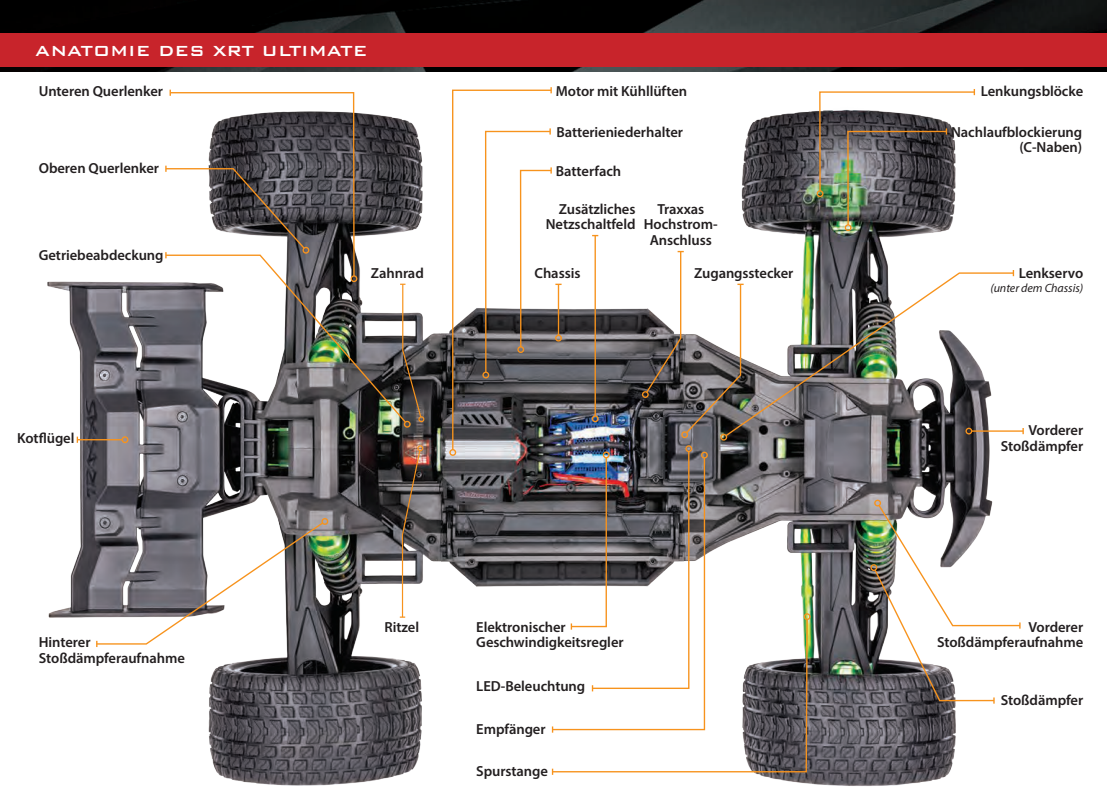
<style>
.page{position:relative;width:1107px;height:810px;background:#fff}
.page>*{position:absolute;margin:0;border:0;box-sizing:border-box;transform-origin:0 0}
.t1{font:500 19.5px "Bank Gothic BT";color:#fff}
.t2{font:600 14.55px/15.5px "Myriad Pro";letter-spacing:-.005em;color:#231f20;text-align:right}
.t3{font:italic 12px "Myriad Pro";letter-spacing:-.005em;color:#231f20}
</style>
<div class="page">
<img style="left:47px;top:89px;width:968px;height:697px">
<img style="left:0;top:0;width:1107px;height:71px">
<div style="left:0;top:33px;width:1107px;height:34px;background:#c8242b"></div>
<hr style="left:972px;top:430px;width:51px;height:2px;background:#f7931d">
<svg style="left:1022px;top:428px;width:2px;height:6px"></svg>
<svg style="left:95px;top:521px;width:230px;height:126px"></svg>
<div style="left:321px;top:518px;width:7px;height:7px;border:1px solid #f7931d;border-radius:50%"></div>
<div style="left:874px;top:500px;width:7px;height:7px;border:1px solid #f7931d;border-radius:50%"></div>
<svg style="left:873px;top:504px;width:148px;height:200px"></svg>
<div style="left:870px;top:564px;width:7px;height:7px;border:1px solid #f7931d;border-radius:50%"></div>
<svg style="left:165px;top:254px;width:242px;height:170px"></svg>
<div style="left:404px;top:421px;width:7px;height:7px;border:1px solid #f7931d;border-radius:50%"></div>
<div style="left:351px;top:275px;width:6px;height:7px;border:1px solid #f7931d;border-radius:50%"></div>
<svg style="left:165px;top:90px;width:190px;height:187px"></svg>
<svg style="left:724px;top:272px;width:291px;height:166px"></svg>
<div style="left:720px;top:434px;width:7px;height:7px;border:1px solid #f7931d;border-radius:50%"></div>
<div style="left:845px;top:224px;width:7px;height:7px;border:1px solid #f7931d;border-radius:50%"></div>
<div style="left:817px;top:190px;width:7px;height:7px;border:1px solid #f7931d;border-radius:50%"></div>
<img style="left:818px;top:89px;width:158px;height:137px">
<svg style="left:451px;top:89px;width:102px;height:362px"></svg>
<div style="left:449px;top:449px;width:7px;height:7px;border:1px solid #f7931d;border-radius:50%"></div>
<svg style="left:550px;top:87px;width:2px;height:6px"></svg>
<svg style="left:551px;top:618px;width:257px;height:155px"></svg>
<div style="left:804px;top:613px;width:7px;height:7px;border:1px solid #f7931d;border-radius:50%"></div>
<div style="left:681px;top:431px;width:7px;height:7px;border:1px solid #f7931d;border-radius:50%"></div>
<hr style="left:77px;top:439px;width:45px;height:1px;background:#f7931d">
<div style="left:122px;top:436px;width:6px;height:7px;border:1px solid #f7931d;border-radius:50%"></div>
<svg style="left:484px;top:128px;width:78px;height:246px"></svg>
<div style="left:555px;top:335px;width:7px;height:7px;border:1px solid #f7931d;border-radius:50%"></div>
<hr style="left:595px;top:236px;width:1px;height:180px;background:#f7931d">
<div style="left:592px;top:415px;width:7px;height:7px;border:1px solid #f7931d;border-radius:50%"></div>
<img style="left:400px;top:445px;width:23px;height:173px">
<svg style="left:570px;top:450px;width:120px;height:6px"></svg>
<div style="left:685px;top:445px;width:7px;height:7px;border:1px solid #f7931d;border-radius:50%"></div>
<svg style="left:551px;top:456px;width:155px;height:275px"></svg>
<div style="left:701px;top:452px;width:7px;height:7px;border:1px solid #f7931d;border-radius:50%"></div>
<svg style="left:400px;top:283px;width:24px;height:139px"></svg>
<svg style="left:645px;top:250px;width:99px;height:185px"></svg>
<div style="left:642px;top:391px;width:7px;height:7px;border:1px solid #f7931d;border-radius:50%"></div>
<p class="t1" style="left:35px;top:41px;width:334px">ANATOMIE DES XRT ULTIMATE</p>
<p class="t2" style="left:39px;top:83px;width:126px">Unteren Querlenker</p>
<p class="t2" style="left:39px;top:160px;width:122px">Oberen Querlenker</p>
<p class="t2" style="left:39px;top:247px;width:126px">Getriebeabdeckung</p>
<p class="t2" style="left:17px;top:430px;width:59px">Kotflügel</p>
<p class="t2" style="left:371px;top:265px;width:54px">Zahnrad</p>
<p class="t2" style="left:556px;top:83px;width:133px">Motor mit Kühllüften</p>
<p class="t2" style="left:981px;top:83px;width:104px">Lenkungsblöcke</p>
<p class="t2" style="left:556px;top:124px;width:128px">Batterieniederhalter</p>
<p class="t2" style="left:556px;top:163px;width:67px">Batterfach</p>
<p class="t2" style="left:546px;top:201px;width:91px">Zusätzliches<br>Netzschaltfeld</p>
<p class="t2" style="left:535px;top:265px;width:47px">Chassis</p>
<p class="t2" style="left:644px;top:201px;width:75px;text-align:center">Traxxas<br>Hochstrom-<br>Anschluss</p>
<p class="t2" style="left:694px;top:265px;width:101px">Zugangsstecker</p>
<p class="t2" style="left:951px;top:124px;width:133px">Nachlaufblockierung (C-Naben)</p>
<p class="t2" style="left:1019px;top:265px;width:66px">Lenkservo</p>
<p class="t3" style="left:990px;top:280px;width:94px">(unter dem Chassis)</p>
<p class="t2" style="left:1001px;top:422px;width:84px">Vorderer<br>Stoßdämpfer</p>
<p class="t2" style="left:39px;top:634px;width:148px;text-align:left">Hinterer<br>Stoßdämpferaufnahme</p>
<p class="t2" style="left:384px;top:619px;width:36px">Ritzel</p>
<p class="t2" style="left:476px;top:619px;width:149px;text-align:left">Elektronischer<br>Geschwindigkeitsregler</p>
<p class="t2" style="left:476px;top:678px;width:111px">LED-Beleuchtung</p>
<p class="t2" style="left:476px;top:721px;width:71px">Empfänger</p>
<p class="t2" style="left:476px;top:763px;width:73px">Spurstange</p>
<p class="t2" style="left:937px;top:619px;width:148px">Vorderer<br>Stoßdämpferaufnahme</p>
<p class="t2" style="left:1001px;top:692px;width:84px">Stoßdämpfer</p>
</div>
